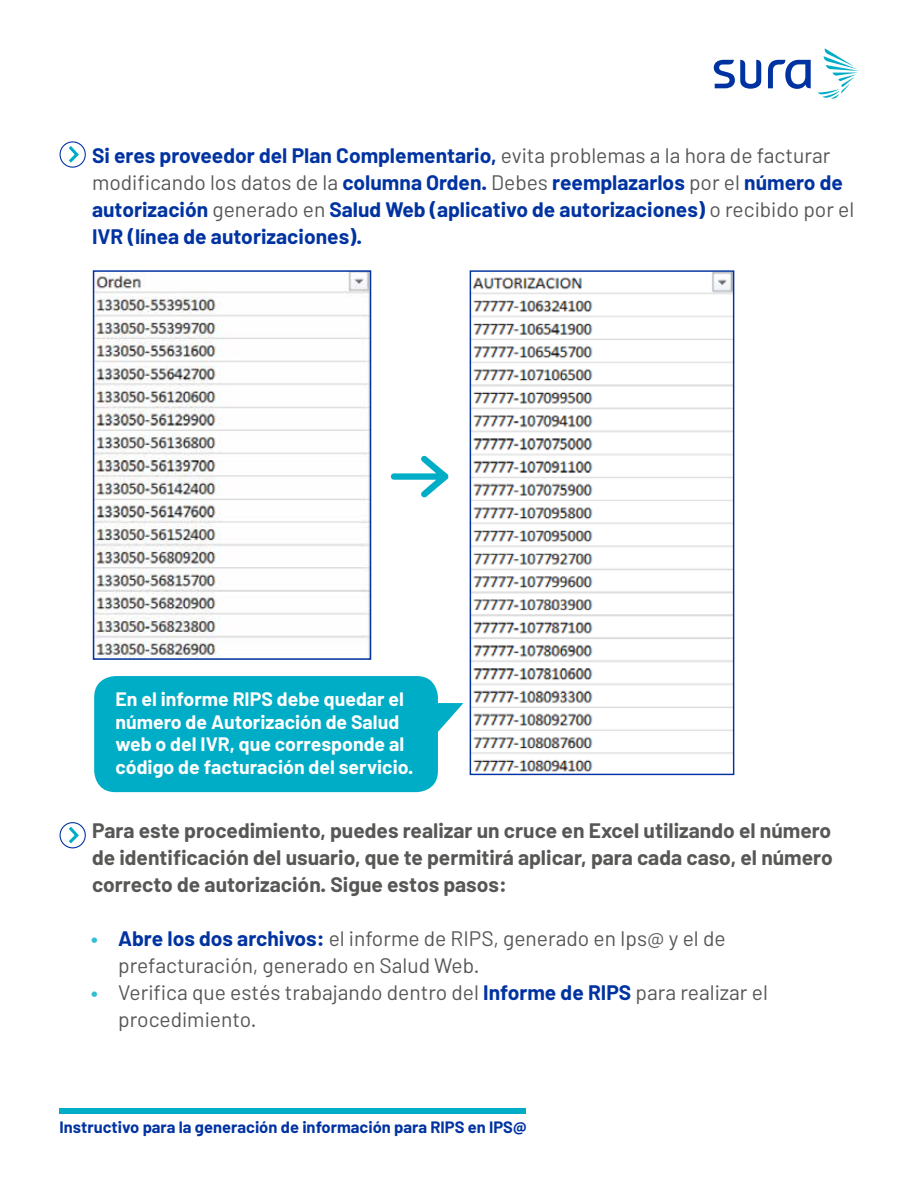
<style>
.page{position:relative;width:918px;height:1188px;background:#fff}
.page>*{position:absolute;margin:0;border:0;box-sizing:border-box;transform-origin:0 0}
.t1{font:700 21px/27px "Barlow";color:#0033a1}
.t2{font:700 21px/27px "Barlow";color:#575756;text-align:justify}
.t3{font:21px/27px "Barlow";color:#575756}
.t4{font:700 19.5px/22.5px "Barlow";color:#fff}
.t5{font:700 16.5px "Barlow";color:#0033a1}
.s1{font-weight:400;color:#575756}
.s2{font-weight:700;color:#33bed2}
.s3{font-weight:700;color:#0033a1}
</style>
<div class="page">
<svg style="left:818px;top:48px;width:40px;height:51px"></svg>
<svg style="left:714px;top:60px;width:47px;height:29px"></svg>
<svg style="left:768px;top:60px;width:43px;height:29px"></svg>
<div style="left:60px;top:1108px;width:466px;height:5px;background:#00adc7"></div>
<div style="left:94px;top:676px;width:344px;height:116px;background:#00adc7;border-radius:21px"></div>
<svg style="left:60px;top:142px;width:25px;height:25px"></svg>
<div style="left:60px;top:141px;width:26px;height:27px;border:1px solid #0033a1;border-radius:50%"></div>
<svg style="left:65px;top:143px;width:16px;height:23px"></svg>
<svg style="left:60px;top:823px;width:25px;height:25px"></svg>
<div style="left:60px;top:822px;width:26px;height:26px;border:1px solid #0033a1;border-radius:50%"></div>
<svg style="left:65px;top:823px;width:16px;height:24px"></svg>
<img style="left:96px;top:273px;width:272px;height:384px">
<div style="left:93px;top:270px;width:278px;height:390px;border:2px solid #0033a1"></div>
<img style="left:472px;top:272px;width:260px;height:500px">
<div style="left:470px;top:270px;width:264px;height:505px;border:1px solid #0033a1"></div>
<svg style="left:391px;top:455px;width:58px;height:43px"></svg>
<svg style="left:437px;top:703px;width:26px;height:37px"></svg>
<p class="t1" style="left:92px;top:142px;width:764px">Si eres proveedor del Plan Complementario, <span class="s1">evita problemas a la hora de facturar modificando los datos de la</span> columna Orden. <span class="s1">Debes</span> reemplazarlos <span class="s1">por el</span> número de autorización <span class="s1">generado en</span> Salud Web (aplicativo de autorizaciones) <span class="s1">o recibido por el </span>IVR (línea de autorizaciones).</p>
<p class="t4" style="left:115px;top:688px;width:300px">En el informe RIPS debe quedar el número de Autorización de Salud web o del IVR, que corresponde al código de facturación del servicio.</p>
<p class="t2" style="left:92px;top:817px;width:742px">Para este procedimiento, puedes realizar un cruce en Excel utilizando el número de identificación del usuario, que te permitirá aplicar, para cada caso, el número correcto de autorización. Sigue estos pasos:</p>
<p class="t3" style="left:118px;top:924px;width:609px;text-indent:-27px"><span class="s2">•</span> <span class="s3">Abre los dos archivos:</span> el informe de RIPS, generado en Ips@ y el de prefacturación, generado en Salud Web.</p>
<p class="t3" style="left:118px;top:978px;width:651px;text-indent:-27px"><span class="s2">•</span> Verifica que estés trabajando dentro del <span class="s3">Informe de RIPS</span> para realizar el procedimiento.</p>
<p class="t5" style="left:60px;top:1117px;width:469px">Instructivo para la generación de información para RIPS en IPS@</p>
</div>
